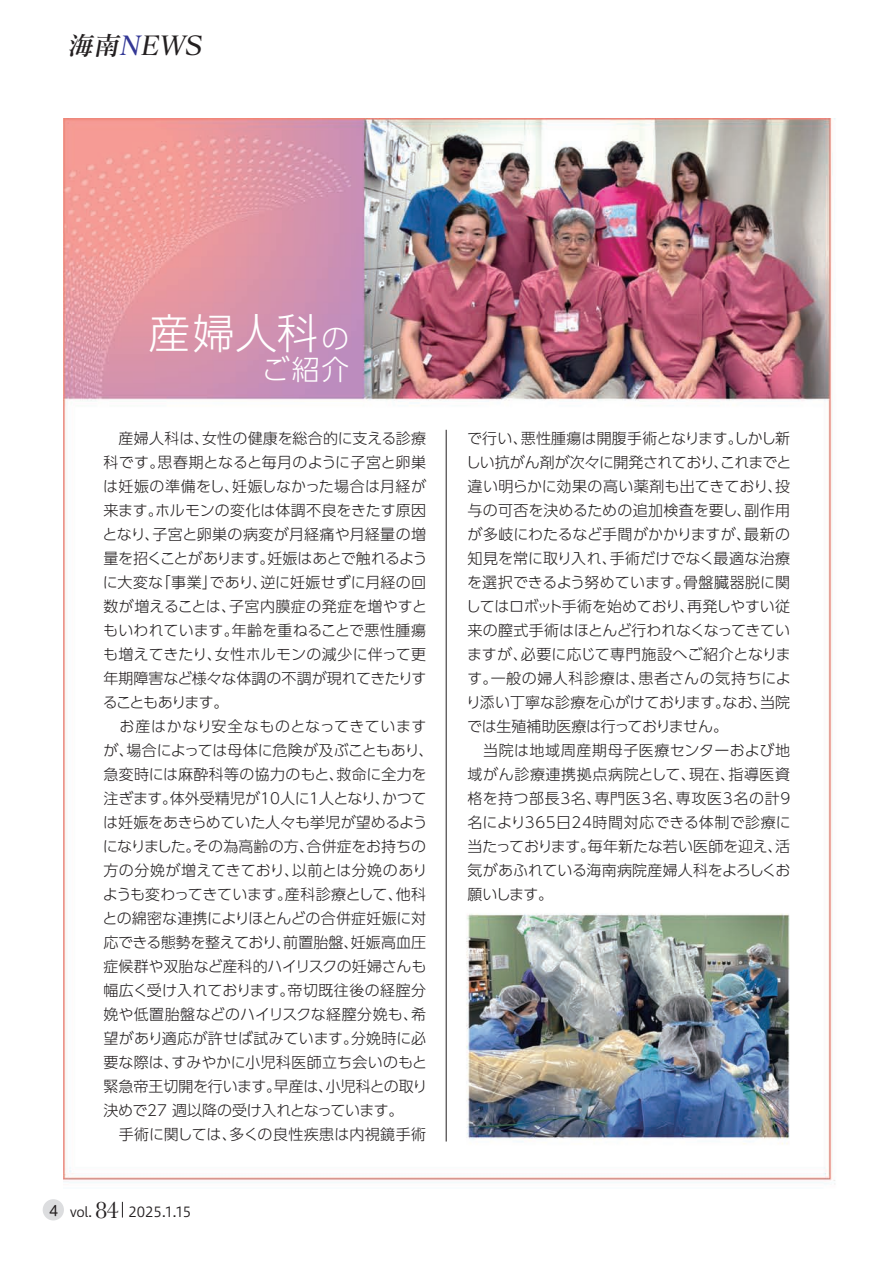
<style>
.page{position:relative;width:893px;height:1263px;background:#fff}
.page>*{position:absolute;margin:0;border:0;box-sizing:border-box;transform-origin:0 0}
.t1{font:300 41.7px "UD Shin Go Pro";color:#fff}
.t2{font:300 27.75px "UD Shin Go Pro";color:#fff}
.t3{font:italic 26.1px "Matisse Pro DB";color:#231f20}
.t4{font:300 15px/24px "UD Shin Go Pro";color:#231f20}
.t5{font:13.8px "Hiragino UD Sans Std W3";color:#231f20}
.s1{color:#333795}
.s2{font-size:27.75px}
.s3{font-family:"UD Shin M Go Pro"}
.s4{font-size:13.5px}
.s5{font-family:"Baskerville";font-size:24.75px}
</style>
<div class="page">
<img style="left:64px;top:118px;width:772px;height:1067px">
<hr style="left:446px;top:430px;width:1px;height:711px;background:#231f20">
<div style="left:43px;top:1199px;width:21px;height:21px;background:#dcdddf;border-radius:50%"></div>
<svg style="left:122px;top:1202px;width:1px;height:15px"></svg>
<h3 class="t3" style="left:67px;top:29px;width:142px">海南<span class="s1">N</span>EWS</h3>
<h1 class="t1" style="left:148px;top:299px;width:202px">産婦人科<span class="s2">の</span></h1>
<h2 class="t2" style="left:262px;top:347px;width:89px">ご紹介</h2>
<p class="t4" style="left:102px;top:426px;width:333px">　産婦人科は、女性の健康を総合的に支える診療科です。思春期となると毎月のように子宮と卵巣は妊娠の準備をし、妊娠しなかった場合は月経が来ます。ホルモンの変化は体調不良をきたす原因となり、子宮と卵巣の病変が月経痛や月経量の増量を招くことがあります。妊娠はあとで触れるように大変な「事業」であり、逆に妊娠せずに月経の回数が増えることは、子宮内膜症の発症を増やすともいわれています。年齢を重ねることで悪性腫瘍も増えてきたり、女性ホルモンの減少に伴って更年期障害など様々な体調の不調が現れてきたりすることもあります。<br>　お産はかなり安全なものとなってきていますが、場合によっては母体に危険が及ぶこともあり、急変時には麻酔科等の協力のもと、救命に全力を注ぎます。体外受精児が10人に1人となり、かつては妊娠をあきらめていた人々も挙児が望めるようになりました。その為高齢の方、合併症をお持ちの方の分娩が増えてきており、以前とは分娩のありようも変わってきています。産科診療として、他科との綿密な連携によりほとんどの合併症妊娠に対応できる態勢を整えており、前置胎盤、妊娠高血圧症候群や双胎など産科的ハイリスクの妊婦さんも幅広く受け入れております。帝切既往後の経腟分娩や低置胎盤などのハイリスクな経膣分娩も、希望があり適応が許せば試みています。分娩時に必要な際は、すみやかに小児科医師立ち会いのもと緊急帝王切開を行います。早産は、小児科との取り決めで27 週以降の受け入れとなっています。<br>　手術に関しては、多くの良性疾患は内視鏡手術</p>
<p class="t4" style="left:466px;top:426px;width:327px">で行い、悪性腫瘍は開腹手術となります。しかし新しい抗がん剤が次々に開発されており、これまでと違い明らかに効果の高い薬剤も出てきており、投与の可否を決めるための追加検査を要し、副作用が多岐にわたるなど手間がかかりますが、最新の知見を常に取り入れ、手術だけでなく最適な治療を選択できるよう努めています。骨盤臓器脱に関してはロボット手術を始めており、再発しやすい従来の膣式手術はほとんど行われなくなってきていますが、必要に応じて専門施設へご紹介となります。一般の婦人科診療は、患者さんの気持ちにより添い丁寧な診療を心がけております。なお、当院では生殖補助医療は行っておりません。<br>　当院は地域周産期母子医療センターおよび地域がん診療連携拠点病院として、現在、指導医資格を持つ部長3名、専門医3名、専攻医3名の計9名により365日24時間対応できる体制で診療に当たっております。毎年新たな若い医師を迎え、活気があふれている海南病院産婦人科をよろしくお願いします。</p>
<p class="t5" style="left:49px;top:1201px;width:144px"><span class="s3">4</span> <span class="s4">vol.</span> <span class="s5">84</span> 2025.1.15</p>
</div>
